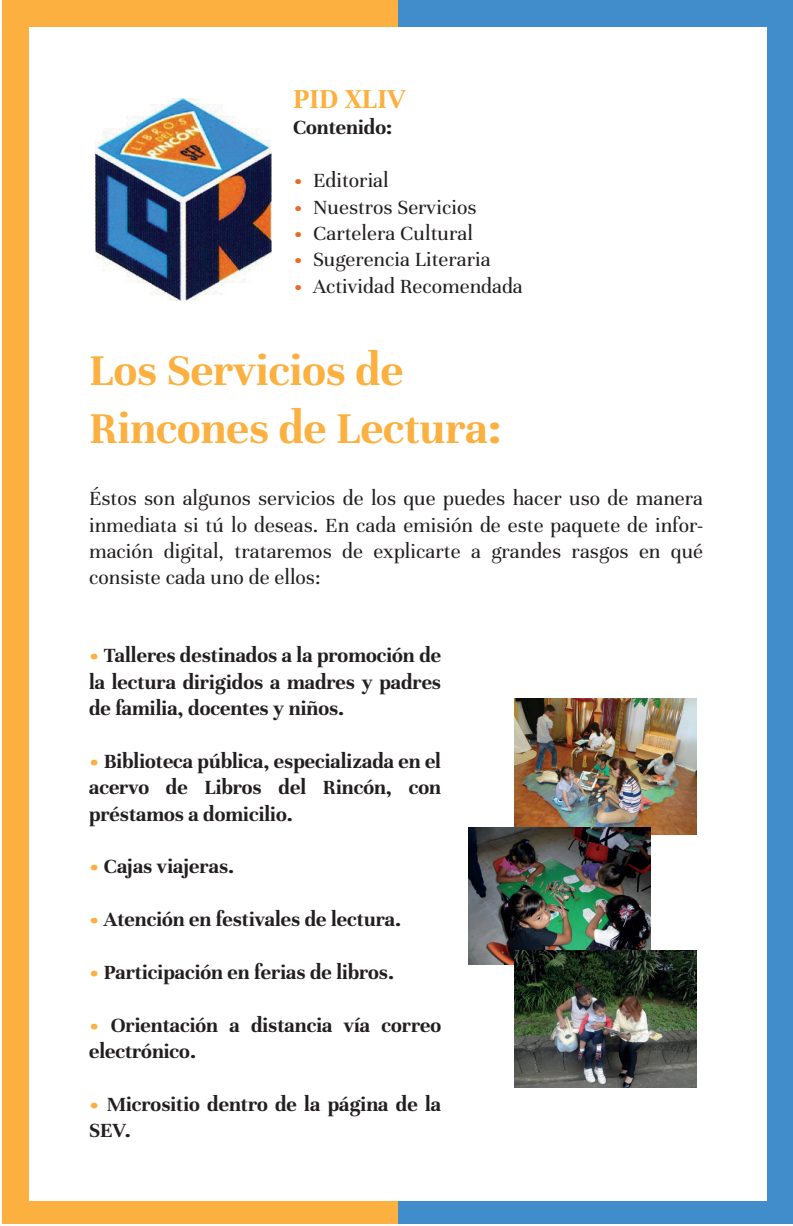
<style>
.page{position:relative;width:793px;height:1226px;background:#fff}
.page>*{position:absolute;margin:0;border:0;box-sizing:border-box;transform-origin:0 0}
.t1{font:700 48px/57.6px "Unna";color:#fbb03f}
.t2{font:700 30px "Unna";color:#fbb03f}
.t3{font:700 22px/26.4px "Unna";color:#231f20;text-align:justify}
.t4{font:22px/26.4px "Unna";color:#231f20;text-align:justify}
.s1{color:#e76b24}
.s2{color:#fbb03f}
</style>
<div class="page">
<div style="left:398px;top:0;width:395px;height:1224px;background:#418cca"></div>
<div style="left:2px;top:0;width:396px;height:1224px;background:#fbb03f"></div>
<div style="left:29px;top:27px;width:737px;height:1174px;background:#fff"></div>
<img style="left:96px;top:98px;width:175px;height:202px">
<img style="left:514px;top:698px;width:182px;height:137px">
<img style="left:469px;top:827px;width:182px;height:137px">
<img style="left:514px;top:950px;width:182px;height:137px">
<h2 class="t2" style="left:293px;top:82px;width:114px">PID XLIV</h2>
<p class="t3" style="left:293px;top:115px;width:101px">Contenido:</p>
<p class="t4" style="left:293px;top:167px;width:97px"><span class="s1">•</span> Editorial</p>
<p class="t4" style="left:293px;top:194px;width:185px"><span class="s1">•</span> Nuestros Servicios</p>
<p class="t4" style="left:293px;top:220px;width:181px"><span class="s1">•</span> Cartelera Cultural</p>
<p class="t4" style="left:293px;top:247px;width:199px"><span class="s1">•</span> Sugerencia Literaria</p>
<p class="t4" style="left:293px;top:273px;width:231px"><span class="s1">•</span> Actividad Recomendada</p>
<h1 class="t1" style="left:89px;top:342px;width:414px">Los Servicios de<br>Rincones de Lectura:</h1>
<p class="t4" style="left:89px;top:485px;width:616px">Éstos son algunos servicios de los que puedes hacer uso de manera inmediata si tú lo deseas. En cada emisión de este paquete de infor&shy;mación digital, trataremos de explicarte a grandes rasgos en qué consiste cada uno de ellos:</p>
<p class="t3" style="left:89px;top:642px;width:354px"><span class="s2">•</span> Talleres destinados a la promoción de la lectura dirigidos a madres y padres de familia, docentes y niños.</p>
<p class="t3" style="left:89px;top:748px;width:354px"><span class="s2">•</span> Biblioteca pública, especializada en el acervo de Libros del Rincón, con préstamos a domicilio.</p>
<p class="t3" style="left:89px;top:853px;width:147px"><span class="s2">•</span> Cajas viajeras.</p>
<p class="t3" style="left:89px;top:906px;width:314px"><span class="s2">•</span> Atención en festivales de lectura.</p>
<p class="t3" style="left:89px;top:959px;width:307px"><span class="s2">•</span> Participación en ferias de libros.</p>
<p class="t3" style="left:89px;top:1012px;width:354px"><span class="s2">•</span> Orientación a distancia vía correo electrónico.</p>
<p class="t3" style="left:89px;top:1091px;width:354px"><span class="s2">•</span> Micrositio dentro de la página de la<br>SEV.</p>
</div>
